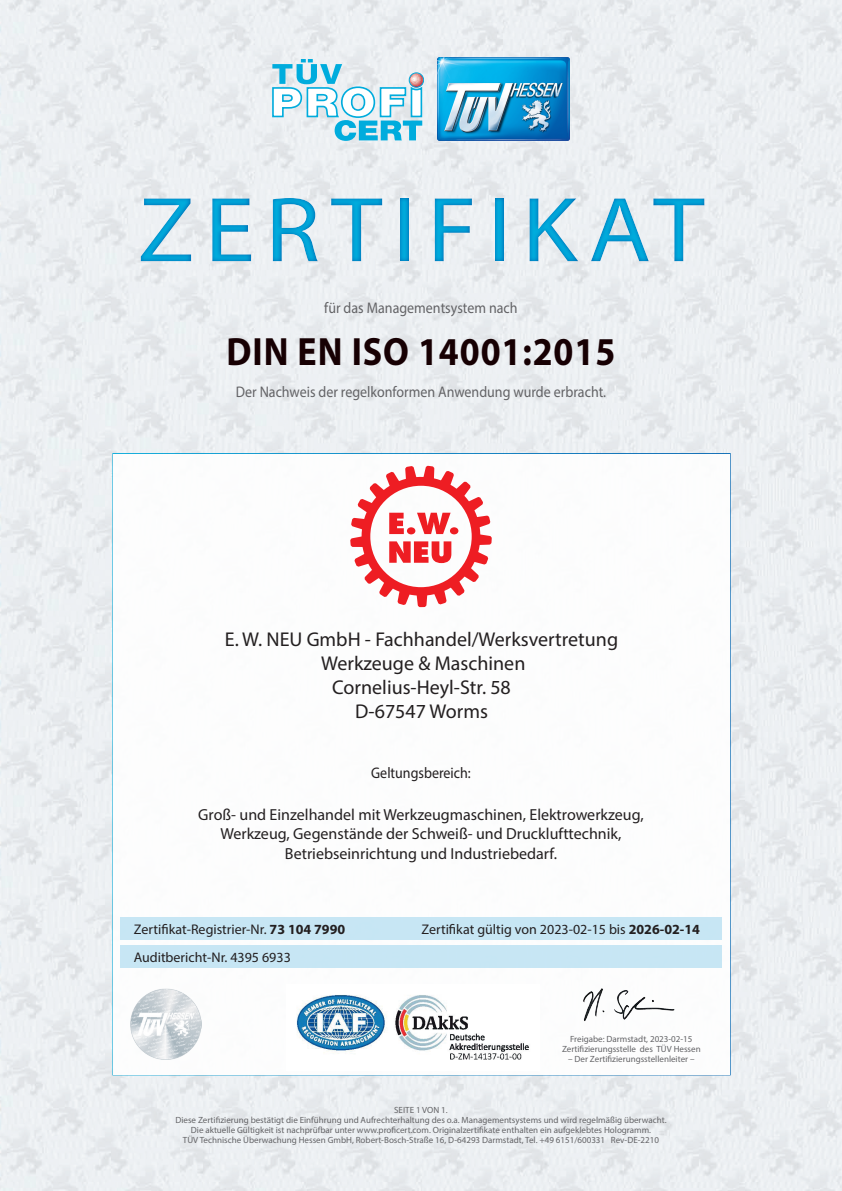
<style>
.page{position:relative;width:842px;height:1191px;background:#fff}
.page>*{position:absolute;margin:0;border:0;box-sizing:border-box;transform-origin:0 0}
.t1{font:93px "Myriad Pro";letter-spacing:.1em;color:#00acdd;scale:1.1 1}
.t2{font:700 39.6px "Myriad Pro";letter-spacing:.025em;color:#170003;scale:.91 1}
.t3{font:20px/24px "Myriad Pro";color:#231f20;text-align:center}
.t4{font:16px/19.2px "Myriad Pro";color:#231f20;text-align:center}
.t5{font:15.4px "Myriad Pro";color:#636366;scale:.91 1}
.t6{font:15.4px "Myriad Pro";color:#231f20;scale:.91 1}
.t7{font:14px/28.1px "Myriad Pro";color:#231f20}
.t8{font:9px/10px "Myriad Pro";color:#636366;text-align:center}
.s1{font-weight:700}
</style>
<div class="page">
<img style="left:0;top:0;width:842px;height:1191px">
<img style="left:437px;top:57px;width:132px;height:83px">
<svg style="left:272px;top:59px;width:152px;height:82px"></svg>
<div style="left:112px;top:453px;width:619px;height:622px;background:#fff;border:2px solid #fff"></div>
<div style="left:120px;top:945px;width:602px;height:23px;background:#c1e4f4"></div>
<div style="left:121px;top:917px;width:601px;height:22px;background:#c1e4f4"></div>
<img style="left:296px;top:995px;width:233px;height:65px">
<img style="left:744px;top:810px;width:77px;height:55px">
<img style="left:736px;top:724px;width:98px;height:40px">
<img style="left:735px;top:636px;width:95px;height:35px">
<img style="left:583px;top:988px;width:92px;height:34px">
<img style="left:737px;top:479px;width:91px;height:36px">
<img style="left:642px;top:1096px;width:99px;height:53px">
<img style="left:704px;top:939px;width:135px;height:41px">
<div style="left:0;top:172px;width:842px;height:114px;background:#006bb6;opacity:.75"></div>
<img style="left:130px;top:988px;width:71px;height:71px">
<svg style="left:350px;top:465px;width:142px;height:142px"></svg>
<h1 class="t1" style="left:138px;top:173px;width:517px">ZERTIFIKAT</h1>
<h3 class="t5" style="left:324px;top:298px;width:214px">für das Managementsystem nach</h3>
<h2 class="t2" style="left:227px;top:326px;width:429px">DIN EN ISO 14001:2015</h2>
<h3 class="t5" style="left:236px;top:382px;width:408px">Der Nachweis der regelkonformen Anwendung wurde erbracht.</h3>
<h3 class="t3" style="left:225px;top:627px;width:395px">E. W. NEU GmbH - Fachhandel/Werksvertretung<br>Werkzeuge &amp; Maschinen<br>Cornelius-Heyl-Str. 58<br>D-67547 Worms</h3>
<h3 class="t6" style="left:371px;top:763px;width:111px">Geltungsbereich:</h3>
<h3 class="t4" style="left:198px;top:805px;width:447px">Groß- und Einzelhandel mit Werkzeugmaschinen, Elektrowerkzeug,<br>Werkzeug, Gegenstände der Schweiß- und Drucklufttechnik,<br>Betriebseinrichtung und Industriebedarf.</h3>
<h3 class="t7" style="left:134px;top:915px;width:213px">Zertifikat-Registrier-Nr. <span class="s1">73 104 7990<br></span>Auditbericht-Nr. 4395 6933</h3>
<h3 class="t7" style="left:422px;top:915px;width:280px">Zertifikat gültig von 2023-02-15 bis <span class="s1">2026-02-14</span></h3>
<p class="t8" style="left:562px;top:1034px;width:140px">Freigabe: Darmstadt, 2023-02-15<br>Zertifizierungsstelle des TÜV Hessen</p>
<p class="t8" style="left:568px;top:1054px;width:128px">– Der Zertifizierungsstellenleiter –</p>
<p class="t8" style="left:175px;top:1105px;width:493px">SEITE 1 VON 1.<br>Diese Zertifizierung bestätigt die Einführung und Aufrechterhaltung des o.a. Managementsystems und wird regelmäßig überwacht.<br>Die aktuelle Gültigkeit ist nachprüfbar unter www.proficert.com. Originalzertifikate enthalten ein aufgeklebtes Hologramm.<br>TÜV Technische Überwachung Hessen GmbH, Robert-Bosch-Straße 16, D-64293 Darmstadt, Tel. +49 6151/600331 Rev-DE-2210</p>
</div>
